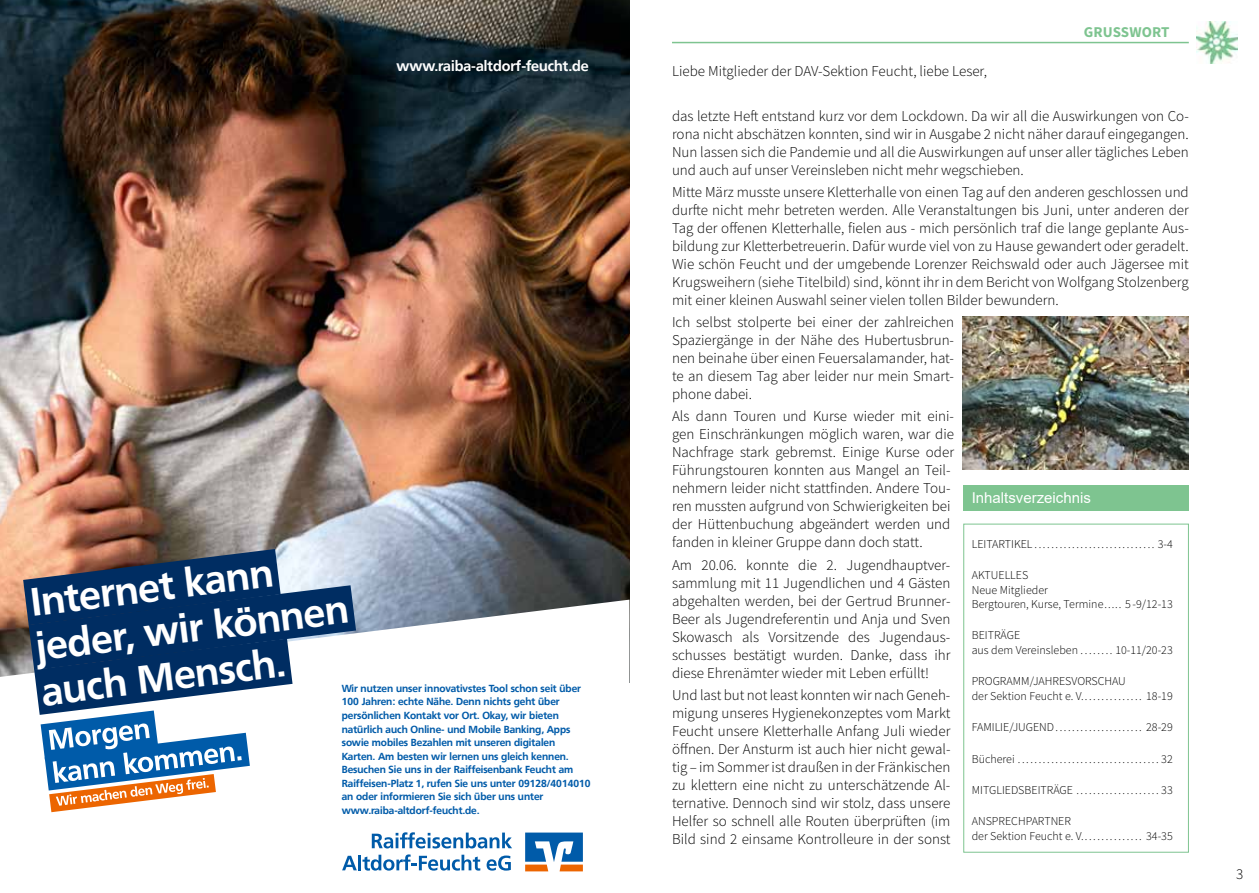
<style>
.page{position:relative;width:1259px;height:893px;background:#fff}
.page>*{position:absolute;margin:0;border:0;box-sizing:border-box;transform-origin:0 0}
.t1{font:700 39.3px/45.2px "Frutiger VR";color:#fff}
.t2{font:300 15px/18px "Source Sans Pro";color:#000;text-align:justify}
.t3{font:15px "Arial";color:#fff}
.t4{font:700 15px "Source Sans Pro";letter-spacing:.01em;color:#7ec490}
.t5{font:700 14.55px "Frutiger VR";color:#fff}
.t6{font:300 12px/14.4px "Source Sans Pro";color:#000}
.t7{font:700 10.2px/13.5px "Frutiger VR";color:#005ba9}
</style>
<div class="page">
<img style="left:1196px;top:21px;width:41px;height:43px">
<hr style="left:672px;top:42px;width:516px;height:1px;background:#7ec490">
<div style="left:963px;top:485px;width:225px;height:25px;background:#7ec490"></div>
<img style="left:0;top:0;width:629px;height:600px">
<svg style="left:0;top:600px;width:626px;height:77px"></svg>
<svg style="left:23px;top:549px;width:333px;height:263px"></svg>
<svg style="left:525px;top:832px;width:58px;height:39px"></svg>
<svg style="left:372px;top:832px;width:140px;height:16px"></svg>
<svg style="left:342px;top:854px;width:138px;height:17px"></svg>
<svg style="left:486px;top:855px;width:25px;height:16px"></svg>
<div style="left:963px;top:524px;width:225px;height:329px;border:1px solid #7ec490"></div>
<img style="left:962px;top:316px;width:226px;height:154px">
<p class="t5" style="left:396px;top:57px;width:194px">www.raiba-altdorf-feucht.de</p>
<h1 class="t1" style="left:28px;top:580px;width:316px;rotate:-7deg">Internet kann jeder, wir können auch Mensch.</h1>
<p class="t7" style="left:342px;top:682px;width:250px">Wir nutzen unser innovativstes Tool schon seit über 100 Jahren: echte Nähe. Denn nichts geht über persönlichen Kontakt vor Ort. Okay, wir bieten natürlich auch Online- und Mobile Banking, Apps sowie mobiles Bezahlen mit unseren digitalen Karten. Am besten wir lernen uns gleich kennen.<br>Besuchen Sie uns in der Raiffeisenbank Feucht am Raiffeisen-Platz 1, rufen Sie uns unter 09128/4014010 an oder informieren Sie sich über uns unter www.raiba-altdorf-feucht.de.</p>
<p class="t4" style="left:1083px;top:22px;width:87px">GRUSSWORT</p>
<p class="t2" style="left:672px;top:62px;width:316px">Liebe Mitglieder der DAV-Sektion Feucht, liebe Leser,</p>
<p class="t2" style="left:672px;top:107px;width:518px">das letzte Heft entstand kurz vor dem Lockdown. Da wir all die Auswirkungen von Co&shy;rona nicht abschätzen konnten, sind wir in Ausgabe 2 nicht näher darauf eingegangen.<br>Nun lassen sich die Pandemie und all die Auswirkungen auf unser aller tägliches Leben und auch auf unser Vereinsleben nicht mehr wegschieben.</p>
<p class="t2" style="left:672px;top:183px;width:518px">Mitte März musste unsere Kletterhalle von einen Tag auf den anderen geschlossen und durfte nicht mehr betreten werden. Alle Veranstaltungen bis Juni, unter anderen der Tag der offenen Kletterhalle, fielen aus - mich persönlich traf die lange geplante Aus&shy;bildung zur Kletterbetreuerin. Dafür wurde viel von zu Hause gewandert oder geradelt.<br>Wie schön Feucht und der umgebende Lorenzer Reichswald oder auch Jägersee mit Krugsweihern (siehe Titelbild) sind, könnt ihr in dem Bericht von Wolfgang Stolzenberg mit einer kleinen Auswahl seiner vielen tollen Bilder bewundern.</p>
<p class="t2" style="left:672px;top:313px;width:284px">Ich selbst stolperte bei einer der zahlreichen Spaziergänge in der Nähe des Hubertusbrun&shy;nen beinahe über einen Feuersalamander, hat&shy;te an diesem Tag aber leider nur mein Smart&shy;phone dabei.</p>
<p class="t2" style="left:672px;top:407px;width:284px;text-align:left">Als dann Touren und Kurse wieder mit eini&shy;gen Einschränkungen möglich waren, war die Nachfrage stark gebremst. Einige Kurse oder Führungstouren konnten aus Mangel an Teil&shy;nehmern leider nicht stattfinden. Andere Tou&shy;ren mussten aufgrund von Schwierigkeiten bei der Hüttenbuchung abgeändert werden und fanden in kleiner Gruppe dann doch statt.</p>
<p class="t2" style="left:672px;top:556px;width:280px">Am 20.06. konnte die 2. Jugendhauptver&shy;sammlung mit 11 Jugendlichen und 4 Gästen abgehalten werden, bei der Gertrud Brunner-Beer als Jugendreferentin und Anja und Sven Skowasch als Vorsitzende des Jugendaus&shy;schusses bestätigt wurden. Danke, dass ihr diese Ehrenämter wieder mit Leben erfüllt!</p>
<p class="t2" style="left:672px;top:686px;width:280px">Und last but not least konnten wir nach Geneh&shy;migung unseres Hygienekonzeptes vom Markt Feucht unsere Kletterhalle Anfang Juli wieder öffnen. Der Ansturm ist auch hier nicht gewal&shy;tig – im Sommer ist draußen in der Fränkischen zu klettern eine nicht zu unterschätzende Al&shy;ternative. Dennoch sind wir stolz, dass unsere Helfer so schnell alle Routen überprüften (im Bild sind 2 einsame Kontrolleure in der sonst</p>
<p class="t3" style="left:971px;top:487px;width:121px">Inhaltsverzeichnis</p>
<p class="t6" style="left:971px;top:536px;width:12px">Leitartikel</p>
<p class="t6" style="left:1034px;top:536px;width:140px">............................. 3-4</p>
<p class="t6" style="left:971px;top:568px;width:202px">Aktuelles<br>Neue Mitglieder<br>Bergtouren, Kurse, Termine..... 5 -9/12-13</p>
<p class="t6" style="left:971px;top:628px;width:14px">Beitr</p>
<p class="t6" style="left:971px;top:628px;width:202px;text-indent:29px">äge<br>aus dem Vereinsleben ........ 10-11/20-23</p>
<p class="t6" style="left:971px;top:674px;width:29px">Programm</p>
<p class="t6" style="left:971px;top:674px;width:202px;text-indent:58px">/JAHRESVORSCHAU<br>der Sektion Feucht e. V............... 18-19</p>
<p class="t6" style="left:971px;top:720px;width:12px">Familie</p>
<p class="t6" style="left:1009px;top:720px;width:12px">/jugend</p>
<p class="t6" style="left:1055px;top:720px;width:119px">..................... 28-29</p>
<p class="t6" style="left:971px;top:751px;width:202px">Bücherei ..................................32</p>
<p class="t6" style="left:971px;top:783px;width:15px">Mitgliedsbeitr</p>
<p class="t6" style="left:1053px;top:783px;width:121px">äge ....................33</p>
<p class="t6" style="left:971px;top:814px;width:202px">Ansprechpartner<br>der Sektion Feucht e. V............... 34-35</p>
<p class="t2" style="left:1236px;top:865px;width:9px">3</p>
</div>
